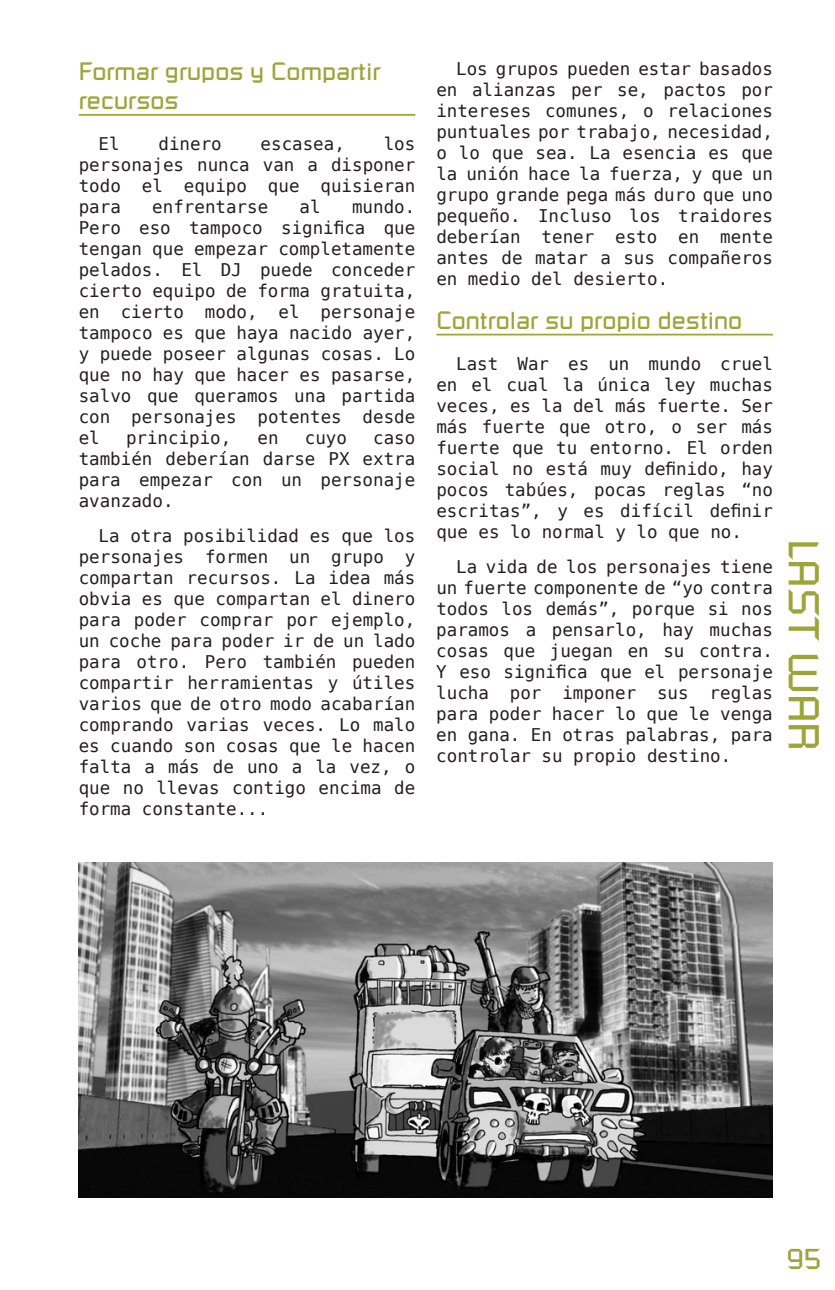
<style>
.page{position:relative;width:835px;height:1290px;background:#fff}
.page>*{position:absolute;margin:0;border:0;box-sizing:border-box;transform-origin:0 0}
.t1{font:42px "Digital";color:#9da438}
.t2{font:28px "Digital";color:#9da438}
.t3{font:24.5px/29.4px "Digital";color:#9da438}
.t4{font:17.5px/21px "Bitstream Vera Sans Mono";color:#231f20;text-align:justify}
</style>
<div class="page">
<hr style="left:79px;top:114px;width:336px;height:2px;background:#9da438">
<hr style="left:436px;top:334px;width:337px;height:1px;background:#9da438">
<img style="left:79px;top:863px;width:694px;height:334px">
<h3 class="t3" style="left:79px;top:56px;width:303px">Formar grupos y Compartir recursos</h3>
<p class="t4" style="left:99px;top:133px;width:23px">El</p>
<p class="t4" style="left:158px;top:133px;width:65px">dinero</p>
<p class="t4" style="left:261px;top:133px;width:86px">escasea,</p>
<p class="t4" style="left:79px;top:133px;width:338px;text-indent:305px">los personajes nunca van a disponer todo el equipo que quisieran para</p>
<p class="t4" style="left:152px;top:196px;width:117px">enfrentarse</p>
<p class="t4" style="left:300px;top:196px;width:23px">al</p>
<p class="t4" style="left:79px;top:196px;width:338px;text-indent:273px">mundo.<br>Pero eso tampoco significa que tengan que empezar completamente pelados. El DJ puede conceder cierto equipo de forma gratuita, en cierto modo, el personaje tampoco es que haya nacido ayer, y puede poseer algunas cosas. Lo que no hay que hacer es pasarse, salvo que queramos una partida con personajes potentes desde el</p>
<p class="t4" style="left:126px;top:427px;width:107px">principio,</p>
<p class="t4" style="left:257px;top:427px;width:23px">en</p>
<p class="t4" style="left:305px;top:427px;width:44px">cuyo</p>
<p class="t4" style="left:79px;top:427px;width:338px;text-indent:294px">caso también deberían darse PX extra para empezar con un personaje avanzado.</p>
<p class="t4" style="left:79px;top:525px;width:338px;text-indent:20px">La otra posibilidad es que los personajes formen un grupo y compartan recursos. La idea más obvia es que compartan el dinero para poder comprar por ejemplo, un coche para poder ir de un lado para otro. Pero también pueden compartir herramientas y útiles varios que de otro modo acabarían comprando varias veces. Lo malo es cuando son cosas que le hacen falta a más de uno a la vez, o que no llevas contigo encima de forma constante...</p>
<p class="t4" style="left:436px;top:59px;width:338px;text-indent:20px">Los grupos pueden estar basados en alianzas per se, pactos por intereses comunes, o relaciones puntuales por trabajo, necesidad, o lo que sea. La esencia es que la unión hace la fuerza, y que un grupo grande pega más duro que uno pequeño. Incluso los traidores deberían tener esto en mente antes de matar a sus compañeros en medio del desierto.</p>
<h3 class="t3" style="left:436px;top:305px;width:307px">Controlar su propio destino</h3>
<p class="t4" style="left:436px;top:353px;width:338px;text-indent:20px">Last War es un mundo cruel en el cual la única ley muchas veces, es la del más fuerte. Ser más fuerte que otro, o ser más fuerte que tu entorno. El orden social no está muy definido, hay pocos tabúes, pocas reglas “no escritas”, y es difícil definir que es lo normal y lo que no.</p>
<p class="t4" style="left:436px;top:556px;width:338px;text-indent:20px">La vida de los personajes tiene un fuerte componente de “yo contra todos los demás”, porque si nos paramos a pensarlo, hay muchas cosas que juegan en su contra.<br>Y eso significa que el personaje lucha por imponer sus reglas para poder hacer lo que le venga en gana. En otras palabras, para controlar su propio destino.</p>
<h1 class="t1" style="left:829px;top:539px;width:214px;rotate:90deg">LAST WAR</h1>
<h2 class="t2" style="left:786px;top:1242px;width:37px">95</h2>
</div>
